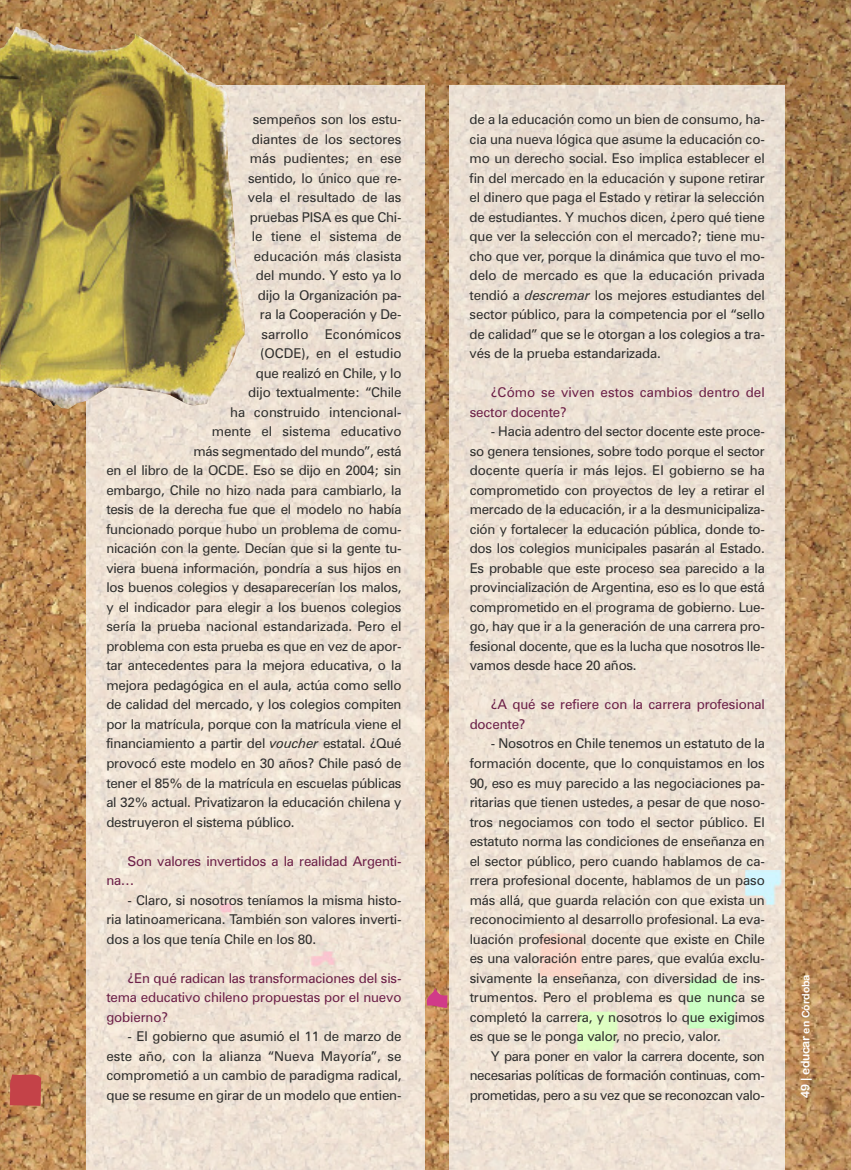
<style>
.page{position:relative;width:851px;height:1170px;background:#fff}
.page>*{position:absolute;margin:0;border:0;box-sizing:border-box;transform-origin:0 0}
.t1{font:13.5px/19.5px "Zurich BT";letter-spacing:-.015em;color:#2f2f2e;text-align:justify}
.t2{font:13.5px/19.5px "Zurich BT";letter-spacing:-.01em;color:#6c2048}
.t3{font:12px "Arial Rounded MT Bold";letter-spacing:-.045em;color:#fff}
.s1{font-style:italic}
.s2{font-size:10.5px}
</style>
<div class="page">
<img style="left:0;top:0;width:850px;height:1169px">
<svg style="left:424px;top:987px;width:23px;height:20px"></svg>
<svg style="left:10px;top:1071px;width:31px;height:34px"></svg>
<img style="left:449px;top:85px;width:335px;height:1084px">
<img style="left:86px;top:85px;width:338px;height:1084px">
<img style="left:0;top:26px;width:245px;height:383px">
<img style="left:0;top:230px;width:1px;height:156px">
<p class="t1" style="left:253px;top:110px;width:150px">sempeños son los estu-</p>
<p class="t1" style="left:252px;top:129px;width:151px">diantes de los sectores</p>
<p class="t1" style="left:250px;top:149px;width:153px">más pudientes; en ese</p>
<p class="t1" style="left:248px;top:168px;width:155px">sentido, lo único que re-</p>
<p class="t1" style="left:248px;top:188px;width:155px">vela el resultado de las</p>
<p class="t1" style="left:250px;top:207px;width:153px">pruebas PISA es que Chi-</p>
<p class="t1" style="left:252px;top:227px;width:151px">le tiene el sistema de</p>
<p class="t1" style="left:254px;top:246px;width:149px">educación más clasista</p>
<p class="t1" style="left:256px;top:266px;width:147px">del mundo. Y esto ya lo</p>
<p class="t1" style="left:258px;top:285px;width:145px">dijo la Organización pa-</p>
<p class="t1" style="left:260px;top:305px;width:143px">ra la Cooperación y De-</p>
<p class="t1" style="left:261px;top:324px;width:141px">sarrollo Económicos</p>
<p class="t1" style="left:260px;top:344px;width:143px">(OCDE), en el estudio</p>
<p class="t1" style="left:256px;top:363px;width:147px">que realizó en Chile, y lo</p>
<p class="t1" style="left:248px;top:383px;width:155px">dijo textualmente: “Chile</p>
<p class="t1" style="left:230px;top:402px;width:173px">ha construido intencional-</p>
<p class="t1" style="left:212px;top:422px;width:191px">mente el sistema educativo</p>
<p class="t1" style="left:193px;top:441px;width:209px">más segmentado del mundo”, está</p>
<p class="t1" style="left:106px;top:461px;width:297px">en el libro de la OCDE. Eso se dijo en 2004; sin</p>
<p class="t1" style="left:106px;top:480px;width:297px">embargo, Chile no hizo nada para cambiarlo, la</p>
<p class="t1" style="left:106px;top:500px;width:297px">tesis de la derecha fue que el modelo no había</p>
<p class="t1" style="left:106px;top:519px;width:297px">funcionado porque hubo un problema de comu-</p>
<p class="t1" style="left:106px;top:539px;width:297px">nicación con la gente. Decían que si la gente tu-</p>
<p class="t1" style="left:106px;top:558px;width:297px">viera buena información, pondría a sus hijos en</p>
<p class="t1" style="left:106px;top:578px;width:297px">los buenos colegios y desaparecerían los malos,</p>
<p class="t1" style="left:106px;top:597px;width:297px">y el indicador para elegir a los buenos colegios</p>
<p class="t1" style="left:106px;top:617px;width:297px">sería la prueba nacional estandarizada. Pero el</p>
<p class="t1" style="left:106px;top:636px;width:297px">problema con esta prueba es que en vez de apor-</p>
<p class="t1" style="left:106px;top:656px;width:297px">tar antecedentes para la mejora educativa, o la</p>
<p class="t1" style="left:106px;top:675px;width:297px">mejora pedagógica en el aula, actúa como sello</p>
<p class="t1" style="left:106px;top:695px;width:297px">de calidad del mercado, y los colegios compiten</p>
<p class="t1" style="left:106px;top:714px;width:297px">por la matrícula, porque con la matrícula viene el</p>
<p class="t1" style="left:106px;top:734px;width:297px">financiamiento a partir del <span class="s1">voucher</span> estatal. ¿Qué</p>
<p class="t1" style="left:106px;top:753px;width:297px">provocó este modelo en 30 años? Chile pasó de</p>
<p class="t1" style="left:106px;top:773px;width:297px">tener el 85% de la matrícula en escuelas públicas</p>
<p class="t1" style="left:106px;top:792px;width:297px">al 32% actual. Privatizaron la educación chilena y</p>
<p class="t1" style="left:106px;top:812px;width:190px">destruyeron el sistema público.</p>
<p class="t2" style="left:106px;top:851px;width:297px;text-indent:21px">Son valores invertidos a la realidad Argenti&shy;na…</p>
<p class="t1" style="left:106px;top:890px;width:297px;text-indent:21px">- Claro, si nosotros teníamos la misma histo&shy;ria latinoamericana. También son valores inverti&shy;dos a los que tenía Chile en los 80.</p>
<p class="t2" style="left:106px;top:968px;width:297px;text-align:justify;text-indent:21px">¿En qué radican las transformaciones del sis&shy;tema educativo chileno propuestas por el nuevo gobierno?</p>
<p class="t1" style="left:106px;top:1026px;width:297px;text-indent:21px">- El gobierno que asumió el 11 de marzo de este año, con la alianza “Nueva Mayoría”, se comprometió a un cambio de paradigma radical, que se resume en girar de un modelo que entien-</p>
<p class="t1" style="left:469px;top:110px;width:297px">de a la educación como un bien de consumo, ha&shy;cia una nueva lógica que asume la educación co&shy;mo un derecho social. Eso implica establecer el fin del mercado en la educación y supone retirar el dinero que paga el Estado y retirar la selección de estudiantes. Y muchos dicen, ¿pero qué tiene que ver la selección con el mercado?; tiene mu&shy;cho que ver, porque la dinámica que tuvo el mo&shy;delo de mercado es que la educación privada tendió a <span class="s1">descremar</span> los mejores estudiantes del sector público, para la competencia por el “sello de calidad” que se le otorgan a los colegios a tra&shy;vés de la prueba estandarizada.</p>
<p class="t2" style="left:469px;top:383px;width:297px;text-indent:21px">¿Cómo se viven estos cambios dentro del sector docente?</p>
<p class="t1" style="left:469px;top:422px;width:297px;text-indent:21px">- Hacia adentro del sector docente este proce&shy;so genera tensiones, sobre todo porque el sector docente quería ir más lejos. El gobierno se ha comprometido con proyectos de ley a retirar el mercado de la educación, ir a la desmunicipaliza&shy;ción y fortalecer la educación pública, donde to&shy;dos los colegios municipales pasarán al Estado.<br>Es probable que este proceso sea parecido a la provincialización de Argentina, eso es lo que está comprometido en el programa de gobierno. Lue&shy;go, hay que ir a la generación de una carrera pro&shy;fesional docente, que es la lucha que nosotros lle&shy;vamos desde hace 20 años.</p>
<p class="t2" style="left:469px;top:695px;width:297px;text-indent:21px">¿A qué se refiere con la carrera profesional docente?</p>
<p class="t1" style="left:469px;top:734px;width:297px;text-indent:21px">- Nosotros en Chile tenemos un estatuto de la formación docente, que lo conquistamos en los 90, eso es muy parecido a las negociaciones pa&shy;ritarias que tienen ustedes, a pesar de que noso&shy;tros negociamos con todo el sector público. El estatuto norma las condiciones de enseñanza en el sector público, pero cuando hablamos de ca&shy;rrera profesional docente, hablamos de un paso más allá, que guarda relación con que exista un reconocimiento al desarrollo profesional. La eva&shy;luación profesional docente que existe en Chile es una valoración entre pares, que evalúa exclu&shy;sivamente la enseñanza, con diversidad de ins&shy;trumentos. Pero el problema es que nunca se completó la carrera, y nosotros lo que exigimos es que se le ponga valor, no precio, valor.</p>
<p class="t1" style="left:469px;top:1046px;width:297px;text-indent:21px">Y para poner en valor la carrera docente, son necesarias políticas de formación continuas, com&shy;prometidas, pero a su vez que se reconozcan valo-</p>
<p class="t3" style="left:798px;top:1098px;width:125px;rotate:-90deg">49 | educar <span class="s2">en Córdoba</span></p>
</div>
